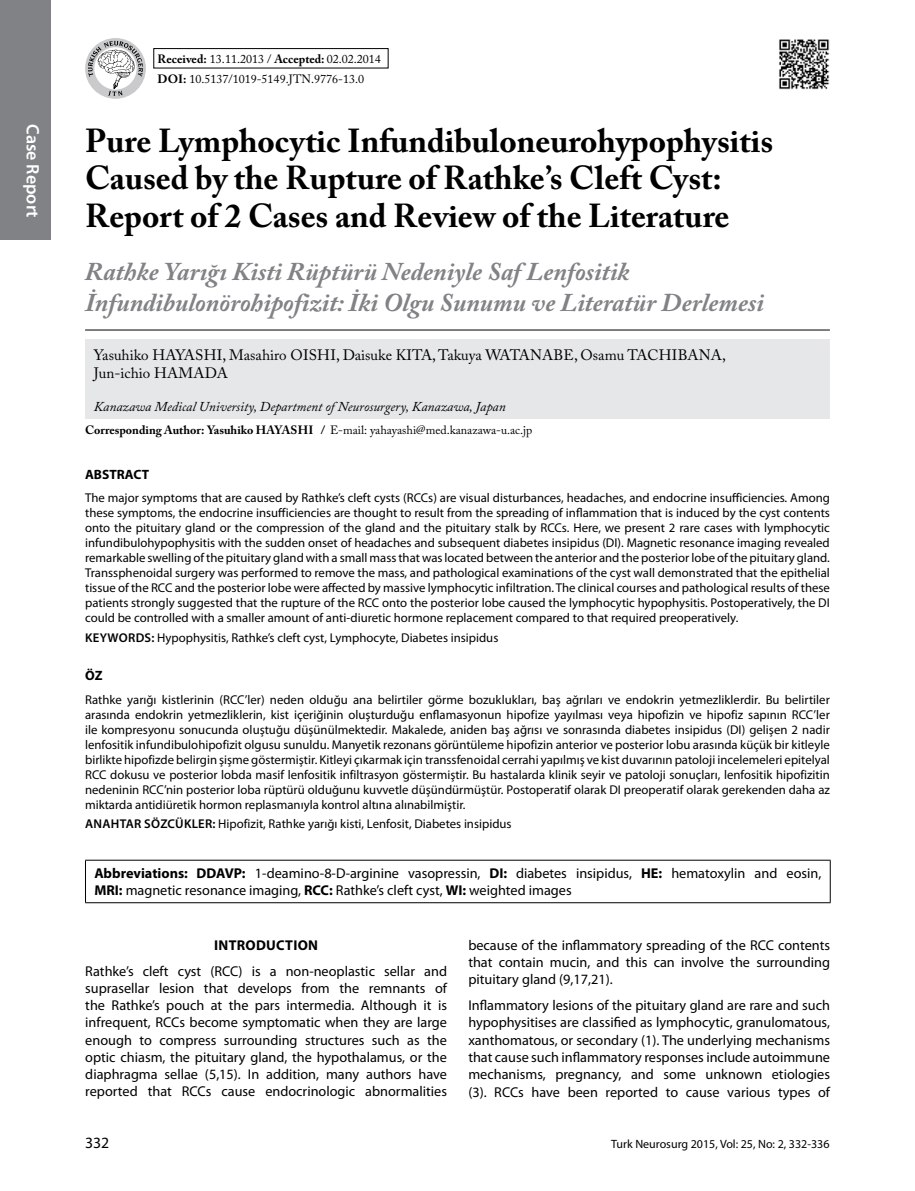
<style>
.page{position:relative;width:915px;height:1191px;background:#fff}
.page>*{position:absolute;margin:0;border:0;box-sizing:border-box;transform-origin:0 0}
.t1{font:700 33px/37.5px "Adobe Caslon Pro";color:#000}
.t2{font:italic 700 25.5px/31.5px "Adobe Caslon Pro";color:#808285}
.t3{font:600 18px "Myriad Pro";color:#fff}
.t4{font:15.75px "Myriad Pro";color:#000}
.t5{font:15px/18px "Adobe Caslon Pro";color:#000}
.t6{font:14.25px/17.2px "Myriad Pro";color:#000;text-align:justify}
.t7{font:700 14.25px "Myriad Pro";color:#000}
.t8{font:italic 13.5px "Adobe Caslon Pro";color:#000}
.t9{font:700 13.5px "Myriad Pro";color:#000}
.t10{font:12.75px/15px "Myriad Pro";color:#000;text-align:justify}
.t11{font:12px/20.2px "Adobe Caslon Pro";color:#000}
.t12{font:12px "Myriad Pro";color:#000}
.t13{font:700 12px "Adobe Caslon Pro";color:#000}
.s1{font-weight:700}
.s2{font-weight:600}
</style>
<div class="page">
<div style="left:0;top:0;width:51px;height:240px;background:#808285"></div>
<div style="left:153px;top:48px;width:235px;height:20px;border:1px solid #000"></div>
<div style="left:85px;top:38px;width:61px;height:61px;background:#c9cacc;border-radius:50%"></div>
<svg style="left:88px;top:41px;width:55px;height:55px"></svg>
<div style="left:85px;top:340px;width:744px;height:79px;background:#e6e7e8"></div>
<hr style="left:85px;top:860px;width:745px;height:1px;background:#000">
<hr style="left:85px;top:860px;width:1px;height:42px;background:#000">
<hr style="left:829px;top:860px;width:1px;height:42px;background:#000">
<hr style="left:85px;top:902px;width:745px;height:1px;background:#000">
<hr style="left:85px;top:330px;width:744px;height:1px;background:#000">
<img style="left:779px;top:39px;width:50px;height:50px">
<h3 class="t3" style="left:44px;top:124px;width:95px;rotate:90deg">CASE REPORT</h3>
<p class="t11" style="left:157px;top:48px;width:225px"><span class="s1">Received:</span> 13.11.2013 / <span class="s1">Accepted:</span> 02.02.2014<br><span class="s1">DOI:</span> 10.5137/1019-5149.JTN.9776-13.0</p>
<h1 class="t1" style="left:85px;top:122px;width:689px">Pure Lymphocytic Infundibuloneurohypophysitis<br>Caused by the Rupture of Rathke’s Cleft Cyst:<br>Report of 2 Cases and Review of the Literature</h1>
<h2 class="t2" style="left:85px;top:255px;width:680px">Rathke Yarığı Kisti Rüptürü Nedeniyle Saf Lenfositik<br>İnfundibulonörohipofizit: İki Olgu Sunumu ve Literatür Derlemesi</h2>
<p class="t5" style="left:94px;top:346px;width:633px">Yasuhiko Hayashı, Masahiro Oıshı, Daisuke KITA, Takuya Watanabe , Osamu Tac hıbana,<br>Jun-ichio Hamada</p>
<p class="t8" style="left:94px;top:398px;width:413px">Kanazawa Medical University, Department of Neurosurgery, Kanazawa, Japan</p>
<p class="t13" style="left:85px;top:423px;width:191px">Corresponding Author: Yasuhiko Haya</p>
<p class="t11" style="left:290px;top:420px;width:243px"><span class="s1">sh ı /</span> E-mail: yahayashi@med.kanazawa-u.ac.jp</p>
<p class="t9" style="left:85px;top:465px;width:65px">ABSTRACT</p>
<p class="t10" style="left:85px;top:490px;width:746px">The major symptoms that are caused by Rathke’s cleft cysts (RCCs) are visual disturbances, headaches, and endocrine insufficiencies. Among these symptoms, the endocrine insufficiencies are thought to result from the spreading of inflammation that is induced by the cyst contents onto the pituitary gland or the compression of the gland and the pituitary stalk by RCCs. Here, we present 2 rare cases with lymphocytic infundibulohypophysitis with the sudden onset of headaches and subsequent diabetes insipidus (DI). Magnetic resonance imaging revealed remarkable swelling of the pituitary gland with a small mass that was located between the anterior and the posterior lobe of the pituitary gland.<br>Transsphenoidal surgery was performed to remove the mass, and pathological examinations of the cyst wall demonstrated that the epithelial tissue of the RCC and the posterior lobe were affected by massive lymphocytic infiltration. The clinical courses and pathological results of these patients strongly suggested that the rupture of the RCC onto the posterior lobe caused the lymphocytic hypophysitis. Postoperatively, the DI could be controlled with a smaller amount of anti-diuretic hormone replacement compared to that required preoperatively.</p>
<p class="t10" style="left:85px;top:629px;width:414px"><span class="s2">KEYWOR DS:</span> Hypophysitis, Rathke’s cleft cyst, Lymphocyte, Diabetes insipidus</p>
<p class="t9" style="left:85px;top:667px;width:19px">ÖZ</p>
<p class="t10" style="left:85px;top:692px;width:746px">Rathke yarığı kistlerinin (RCC’ler) neden olduğu ana belirtiler görme bozuklukları, baş ağrıları ve endokrin yetmezliklerdir. Bu belirtiler arasında endokrin yetmezliklerin, kist içeriğinin oluşturduğu enflamasyonun hipofize yayılması veya hipofizin ve hipofiz sapının RCC’ler ile kompresyonu sonucunda oluştuğu düşünülmektedir. Makalede, aniden baş ağrısı ve sonrasında diabetes insipidus (DI) gelişen 2 nadir lenfositik infundibulohipofizit olgusu sunuldu. Manyetik rezonans görüntüleme hipofizin anterior ve posterior lobu arasında küçük bir kitleyle birlikte hipofizde belirgin şişme göstermiştir. Kitleyi çıkarmak için transsfenoidal cerrahi yapılmış ve kist duvarının patoloji incelemeleri epitelyal RCC dokusu ve posterior lobda masif lenfositik infiltrasyon göstermiştir. Bu hastalarda klinik seyir ve patoloji sonuçları, lenfositik hipofizitin nedeninin RCC’nin posterior loba rüptürü olduğunu kuvvetle düşündürmüştür. Postoperatif olarak DI preoperatif olarak gerekenden daha az miktarda antidiüretik hormon replasmanıyla kontrol altına alınabilmiştir.</p>
<p class="t10" style="left:85px;top:816px;width:428px"><span class="s2">ANAHTAR SÖZCÜKLER:</span> Hipofizit, Rathke yarığı kisti, Lenfosit, Diabetes insipidus</p>
<p class="t6" style="left:94px;top:864px;width:728px"><span class="s1">Abbreviations: DDAVP:</span> 1-deamino-8-D-arginine vasopressin, <span class="s1">DI:</span> diabetes insipidus, <span class="s1">HE:</span> hematoxylin and eosin,<br><span class="s1">MRI:</span> magnetic resonance imaging, <span class="s1">RCC:</span> Rathke’s cleft cyst, <span class="s1">WI:</span> weighted images</p>
<p class="t7" style="left:214px;top:935px;width:15px">Introduction</p>
<p class="t6" style="left:85px;top:962px;width:363px">Rathke’s cleft cyst (RCC) is a non-neoplastic sellar and suprasellar lesion that develops from the remnants of the Rathke’s pouch at the pars intermedia. Although it is infrequent, RCCs become symptomatic when they are large enough to compress surrounding structures such as the optic chiasm, the pituitary gland, the hypothalamus, or the diaphragma sellae (5,15). In addition, many authors have reported that RCCs cause endocrinologic abnormalities</p>
<p class="t6" style="left:468px;top:936px;width:363px">because of the inflammatory spreading of the RCC contents that contain mucin, and this can involve the surrounding pituitary gland (9,17,21).</p>
<p class="t6" style="left:468px;top:996px;width:363px">Inflammatory lesions of the pituitary gland are rare and such hypophysitises are classified as lymphocytic, granulomatous, xanthomatous, or secondary (1). The underlying mechanisms that cause such inflammatory responses include autoimmune mechanisms, pregnancy, and some unknown etiologies (3). RCCs have been reported to cause various types of</p>
<p class="t4" style="left:85px;top:1133px;width:26px">332</p>
<p class="t12" style="left:611px;top:1137px;width:220px">Turk Neurosurg 2015, Vol: 25, No: 2, 332-336</p>
</div>
